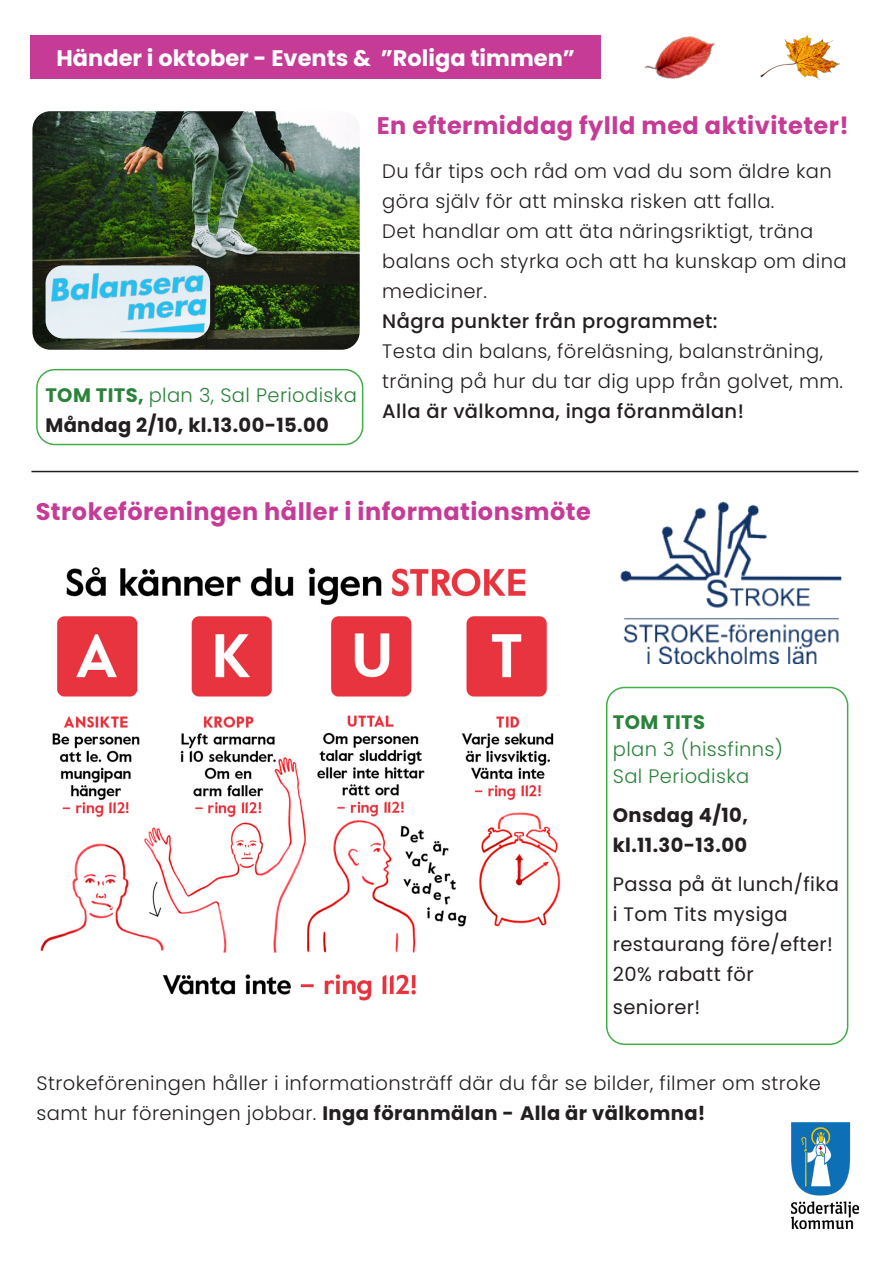
<style>
.page{position:relative;width:893px;height:1263px;background:#fff}
.page>*{position:absolute;margin:0;border:0;box-sizing:border-box;transform-origin:0 0}
.t1{font:700 24px "Poppins Latin";letter-spacing:.02em;color:#c53b96}
.t2{font:700 22.5px "Poppins Latin";color:#fff}
.t3{font:300 19.5px/30px "Poppins Latin";letter-spacing:.02em;color:#231f20}
.t4{font:700 19.5px/30px "Poppins Latin";letter-spacing:.02em;color:#231f20}
.t5{font:19.5px/30px "Poppins Latin";letter-spacing:.02em;color:#231f20}
.t6{font:300 19.5px/27px "Poppins Latin";letter-spacing:.02em;color:#2b823b}
.t7{font:500 19.5px "Poppins Latin";letter-spacing:.02em;color:#231f20}
.s1{color:#2b823b}
.s2{font-weight:300;color:#2b823b}
.s3{font-weight:500}
.s4{font-weight:700}
</style>
<div class="page">
<hr style="left:31px;top:471px;width:827px;height:1px;background:#231f20">
<img style="left:791px;top:1123px;width:68px;height:106px">
<img style="left:645px;top:36px;width:70px;height:43px">
<img style="left:760px;top:34px;width:80px;height:46px">
<div style="left:30px;top:35px;width:571px;height:44px;background:#c53b96"></div>
<img style="left:32px;top:111px;width:328px;height:239px">
<div style="left:36px;top:369px;width:327px;height:76px;border:2px solid #40ae49;border-radius:18px"></div>
<img style="left:46px;top:265px;width:164px;height:74px">
<img style="left:40px;top:567px;width:521px;height:434px">
<div style="left:606px;top:687px;width:242px;height:358px;border:2px solid #40ae49;border-radius:18px"></div>
<img style="left:620px;top:501px;width:222px;height:162px">
<p class="t2" style="left:57px;top:44px;width:520px">Händer i oktober - Events &amp; ”Roliga timmen”</p>
<p class="t4" style="left:45px;top:380px;width:313px"><span class="s1">TOM TITS,</span> <span class="s2">plan 3, Sal Periodiska<br></span>Måndag 2/10, kl.13.00-15.00</p>
<p class="t1" style="left:377px;top:110px;width:474px">En eftermiddag fylld med aktiviteter!</p>
<p class="t3" style="left:382px;top:156px;width:466px">Du får tips och råd om vad du som äldre kan göra själv för att minska risken att falla.<br>Det handlar om att äta näringsriktigt, träna balans och styrka och att ha kunskap om dina mediciner.</p>
<p class="t7" style="left:382px;top:309px;width:337px">Några punkter från programmet:</p>
<p class="t3" style="left:382px;top:336px;width:462px">Testa din balans, föreläsning, balansträning, träning på hur du tar dig upp från golvet, mm.<br><span class="s3">Alla är välkomna, inga föranmälan!</span></p>
<p class="t1" style="left:36px;top:496px;width:557px">Strokeföreningen håller i informationsmöte</p>
<p class="t6" style="left:613px;top:708px;width:172px"><span class="s4">TOM TITS<br></span>plan 3 (hissfinns)<br>Sal Periodiska</p>
<p class="t4" style="left:613px;top:800px;width:137px">Onsdag 4/10, kl.11.30-13.00</p>
<p class="t5" style="left:613px;top:869px;width:228px">Passa på ät lunch/fika i Tom Tits mysiga restaurang före/efter!<br>20% rabatt för</p>
<p class="t5" style="left:613px;top:992px;width:89px">seniorer!</p>
<p class="t3" style="left:36px;top:1068px;width:786px">Strokeföreningen håller i informationsträff där du får se bilder, filmer om stroke samt hur föreningen jobbar. <span class="s4">Inga föranmälan - Alla är välkomna!</span></p>
</div>
